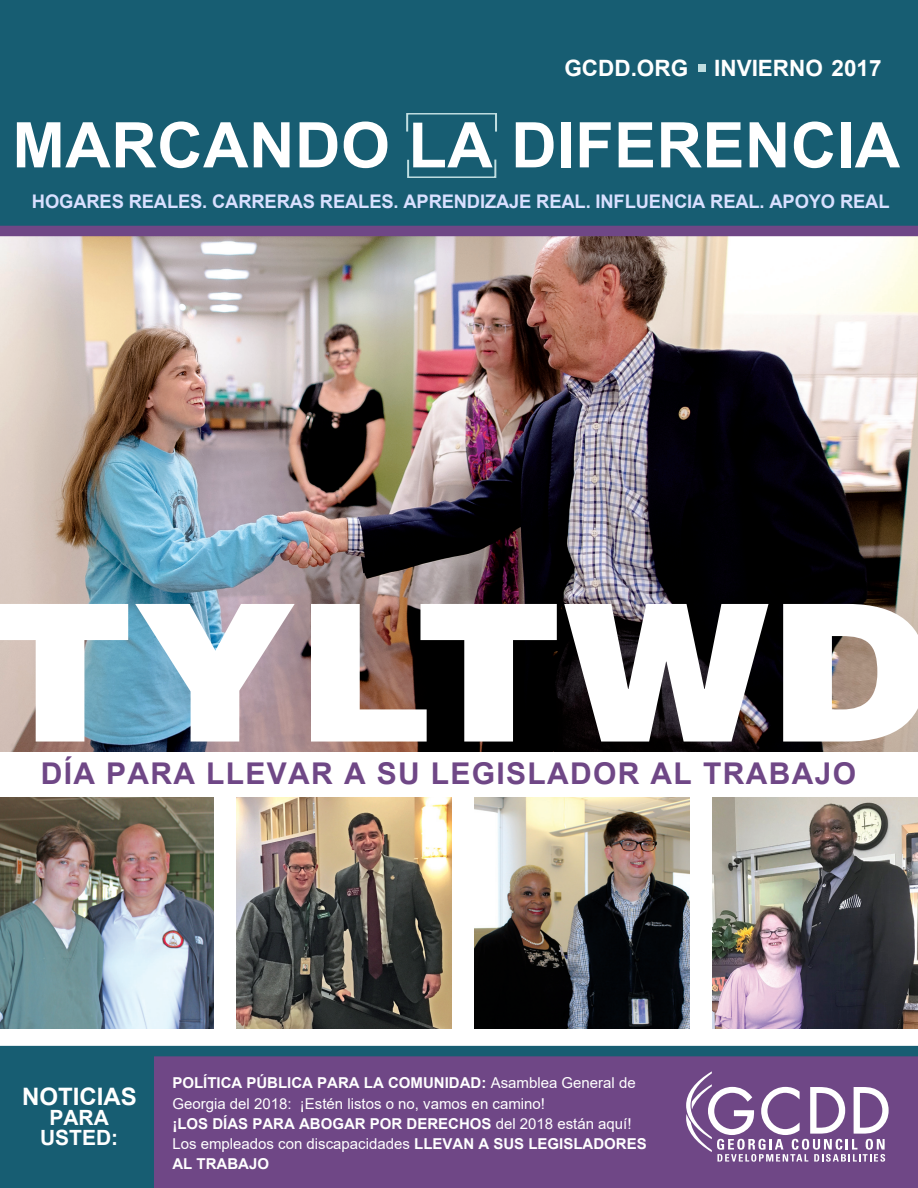
<style>
.page{position:relative;width:918px;height:1188px;background:#fff}
.page>*{position:absolute;margin:0;border:0;box-sizing:border-box;transform-origin:0 0}
.t1{font:700 63px "Arial";letter-spacing:.005em;color:#fff}
.t2{font:700 30px "Arial";letter-spacing:.045em;color:#6f4786}
.t3{font:700 24px "Arial";color:#fff}
.t4{font:700 22.5px "Arial";color:#fff}
.t5{font:700 21px/20.1px "Arial";color:#fff;text-align:center}
.t6{font:700 18.75px "Arial";letter-spacing:-.01em;color:#d9e0ff}
.t7{font:15px/20.2px "Arial";color:#fff}
.s1{font-weight:700}
</style>
<div class="page">
<img style="left:0;top:236px;width:918px;height:516px">
<svg style="left:0;top:604px;width:918px;height:138px"></svg>
<div style="left:0;top:0;width:918px;height:234px;background:#175d72"></div>
<div style="left:406px;top:113px;width:91px;height:19px;border:2px solid #c0dee1"></div>
<div style="left:407px;top:159px;width:89px;height:19px;border:2px solid #c0dee1"></div>
<div style="left:149px;top:1056px;width:769px;height:132px;background:#6f4786"></div>
<svg style="left:686px;top:1071px;width:203px;height:91px"></svg>
<div style="left:0;top:1056px;width:154px;height:132px;background:#175d72"></div>
<div style="left:698px;top:64px;width:7px;height:8px;background:#c0dee1"></div>
<div style="left:0;top:1046px;width:918px;height:10px;background:#175d72"></div>
<div style="left:0;top:226px;width:918px;height:10px;background:#6f4786"></div>
<img style="left:474px;top:797px;width:215px;height:232px">
<img style="left:712px;top:797px;width:206px;height:232px">
<img style="left:0;top:797px;width:213px;height:232px">
<img style="left:237px;top:797px;width:214px;height:232px">
<p class="t4" style="left:564px;top:53px;width:319px">GCDD.ORG INVIERNO 2017</p>
<h1 class="t1" style="left:12px;top:101px;width:889px">MARCANDO LA DIFERENCIA</h1>
<p class="t6" style="left:32px;top:188px;width:859px">HOGARES REALES. CARRERAS REALES. APRENDIZAJE REAL. INFLUENCIA REAL. APOYO REAL</p>
<p class="t2" style="left:41px;top:753px;width:817px">DÍA PARA LLEVAR A SU LEGISLADOR AL TRABAJO</p>
<p class="t3" style="left:22px;top:1079px;width:116px">NOTICIAS</p>
<p class="t5" style="left:40px;top:1108px;width:80px">PARA<br>USTED:</p>
<p class="t7" style="left:172px;top:1073px;width:476px"><span class="s1">POLÍTICA PÚBLICA PARA LA COMUNIDAD:</span> Asamblea General de Georgia del 2018: ¡Estén listos o no, vamos en camino!<br><span class="s1">¡LOS DÍAS PARA ABOGAR POR DERECHOS</span> del 2018 están aquí!<br>Los empleados con discapacidades <span class="s1">LLEVAN A SUS LEGISLADORES AL TRABAJO</span></p>
</div>
